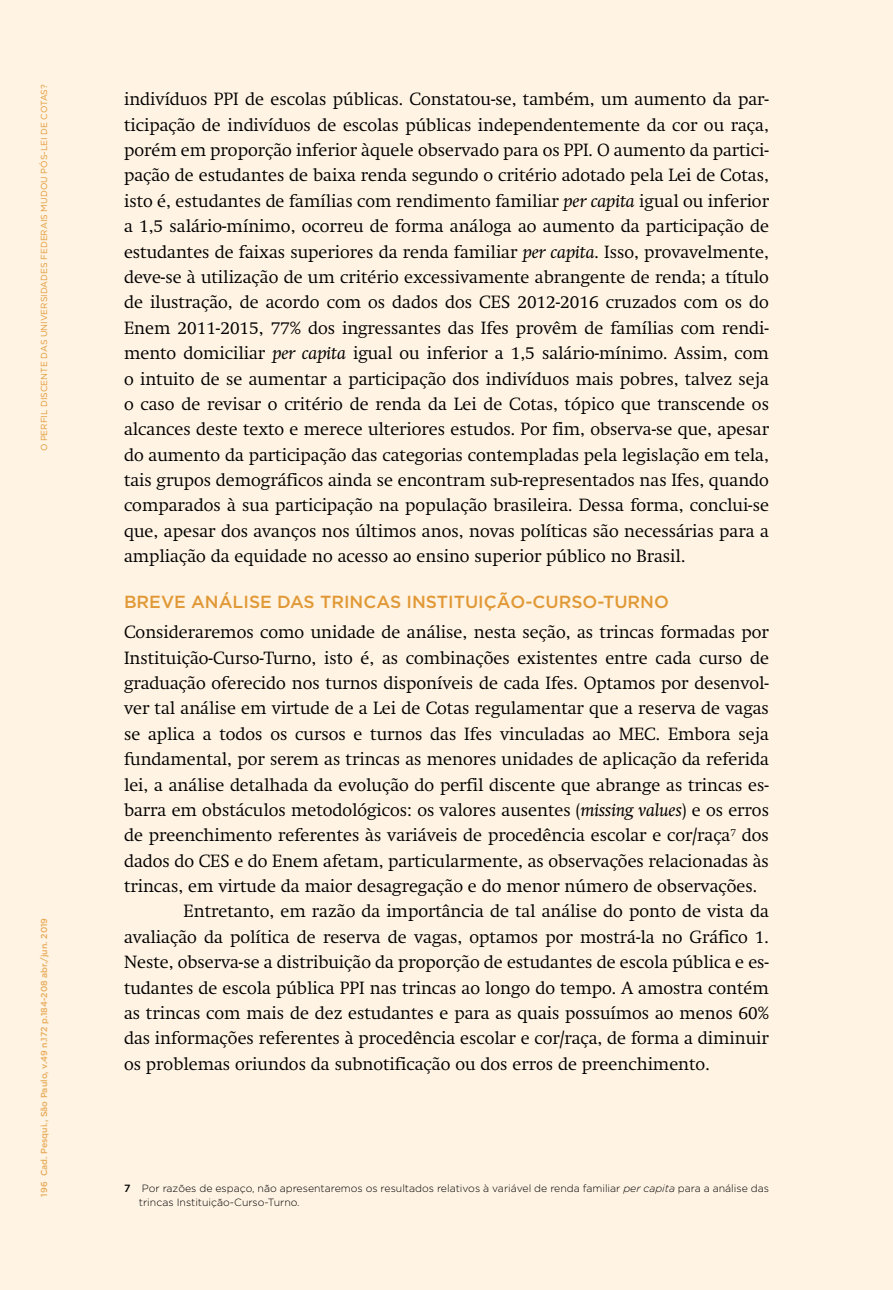
<style>
.page{position:relative;width:893px;height:1290px;background:#fff3e3}
.page>*{position:absolute;margin:0;border:0;box-sizing:border-box;transform-origin:0 0}
.t1{font:300 17.5px/25.4px "Swift";color:#000;text-align:justify}
.t2{font:500 17.5px "Gotham HTF";color:#e1a13e}
.t3{font:300 10.5px/14px "Gotham HTF";color:#000}
.t4{font:8.75px "Gotham HTF";color:#e1a13e}
.t5{font:500 8.75px "Gotham HTF";color:#e7b465}
.s1{font-weight:400;font-style:italic}
.s2{font-weight:500}
.s3{font-style:italic}
</style>
<div class="page">
<p class="t4" style="left:39px;top:451px;width:369px;rotate:-90deg">O PERFIL DISCENTE DAS UNIVERSIDADES FEDERAIS MUDOU PÓS-LEI DE COTAS?</p>
<p class="t5" style="left:39px;top:1196px;width:280px;rotate:-90deg">196 Cad. Pesqui., São Paulo, v.49 n.172 p.184-208 abr./jun. 2019</p>
<p class="t1" style="left:124px;top:87px;width:646px">indivíduos PPI de escolas públicas. Constatou-se, também, um aumento da par&shy;ticipação de indivíduos de escolas públicas independentemente da cor ou raça, porém em proporção inferior àquele observado para os PPI. O aumento da partici&shy;pação de estudantes de baixa renda segundo o critério adotado pela Lei de Cotas, isto é, estudantes de famílias com rendimento familiar <span class="s1">per capita</span> igual ou inferior a 1,5 salário-mínimo, ocorreu de forma análoga ao aumento da participação de estudantes de faixas superiores da renda familiar <span class="s1">per capita</span>. Isso, provavelmente, deve-se à utilização de um critério excessivamente abrangente de renda; a título de ilustração, de acordo com os dados dos CES 2012-2016 cruzados com os do Enem 2011-2015, 77% dos ingressantes das Ifes provêm de famílias com rendi&shy;mento domiciliar <span class="s1">per capita</span> igual ou inferior a 1,5 salário-mínimo. Assim, com o intuito de se aumentar a participação dos indivíduos mais pobres, talvez seja o caso de revisar o critério de renda da Lei de Cotas, tópico que transcende os alcances deste texto e merece ulteriores estudos. Por fim, observa-se que, apesar do aumento da participação das categorias contempladas pela legislação em tela, tais grupos demográficos ainda se encontram sub-representados nas Ifes, quando comparados à sua participação na população brasileira. Dessa forma, conclui-se que, apesar dos avanços nos últimos anos, novas políticas são necessárias para a ampliação da equidade no acesso ao ensino superior público no Brasil.</p>
<p class="t2" style="left:124px;top:592px;width:546px">BREVE ANÁLISE DAS TRINCAS INSTITUIÇÃO-CURSO-TURNO</p>
<p class="t1" style="left:124px;top:620px;width:646px">Consideraremos como unidade de análise, nesta seção, as trincas formadas por</p>
<p class="t1" style="left:124px;top:645px;width:646px">Instituição-Curso-Turno, isto é, as combinações existentes entre cada curso de</p>
<p class="t1" style="left:124px;top:670px;width:646px">graduação oferecido nos turnos disponíveis de cada Ifes. Optamos por desenvol-</p>
<p class="t1" style="left:124px;top:696px;width:646px">ver tal análise em virtude de a Lei de Cotas regulamentar que a reserva de vagas</p>
<p class="t1" style="left:124px;top:721px;width:646px">se aplica a todos os cursos e turnos das Ifes vinculadas ao MEC. Embora seja</p>
<p class="t1" style="left:124px;top:746px;width:646px">fundamental, por serem as trincas as menores unidades de aplicação da referida</p>
<p class="t1" style="left:124px;top:772px;width:646px">lei, a análise detalhada da evolução do perfil discente que abrange as trincas es-</p>
<p class="t1" style="left:124px;top:797px;width:646px">barra em obstáculos metodológicos: os valores ausentes (<span class="s1">missing values</span>) e os erros</p>
<p class="t1" style="left:124px;top:823px;width:646px">de preenchimento referentes às variáveis de procedência escolar e cor/raça<sup>7</sup> dos</p>
<p class="t1" style="left:124px;top:848px;width:646px">dados do CES e do Enem afetam, particularmente, as observações relacionadas às</p>
<p class="t1" style="left:124px;top:873px;width:635px">trincas, em virtude da maior desagregação e do menor número de observações.</p>
<p class="t1" style="left:184px;top:899px;width:587px">Entretanto, em razão da importância de tal análise do ponto de vista da</p>
<p class="t1" style="left:124px;top:924px;width:646px">avaliação da política de reserva de vagas, optamos por mostrá-la no Gráfico 1.</p>
<p class="t1" style="left:124px;top:949px;width:646px">Neste, observa-se a distribuição da proporção de estudantes de escola pública e es-</p>
<p class="t1" style="left:124px;top:975px;width:646px">tudantes de escola pública PPI nas trincas ao longo do tempo. A amostra contém</p>
<p class="t1" style="left:124px;top:1000px;width:646px">as trincas com mais de dez estudantes e para as quais possuímos ao menos 60%</p>
<p class="t1" style="left:124px;top:1026px;width:646px">das informações referentes à procedência escolar e cor/raça, de forma a diminuir</p>
<p class="t1" style="left:124px;top:1051px;width:587px">os problemas oriundos da subnotificação ou dos erros de preenchimento.</p>
<p class="t3" style="left:139px;top:1181px;width:632px;text-indent:-15px"><span class="s2">7</span> Por razões de espaço, não apresentaremos os resultados relativos à variável de renda familiar <span class="s3">per capita</span> para a análise das trincas Instituição-Curso-Turno.</p>
</div>
